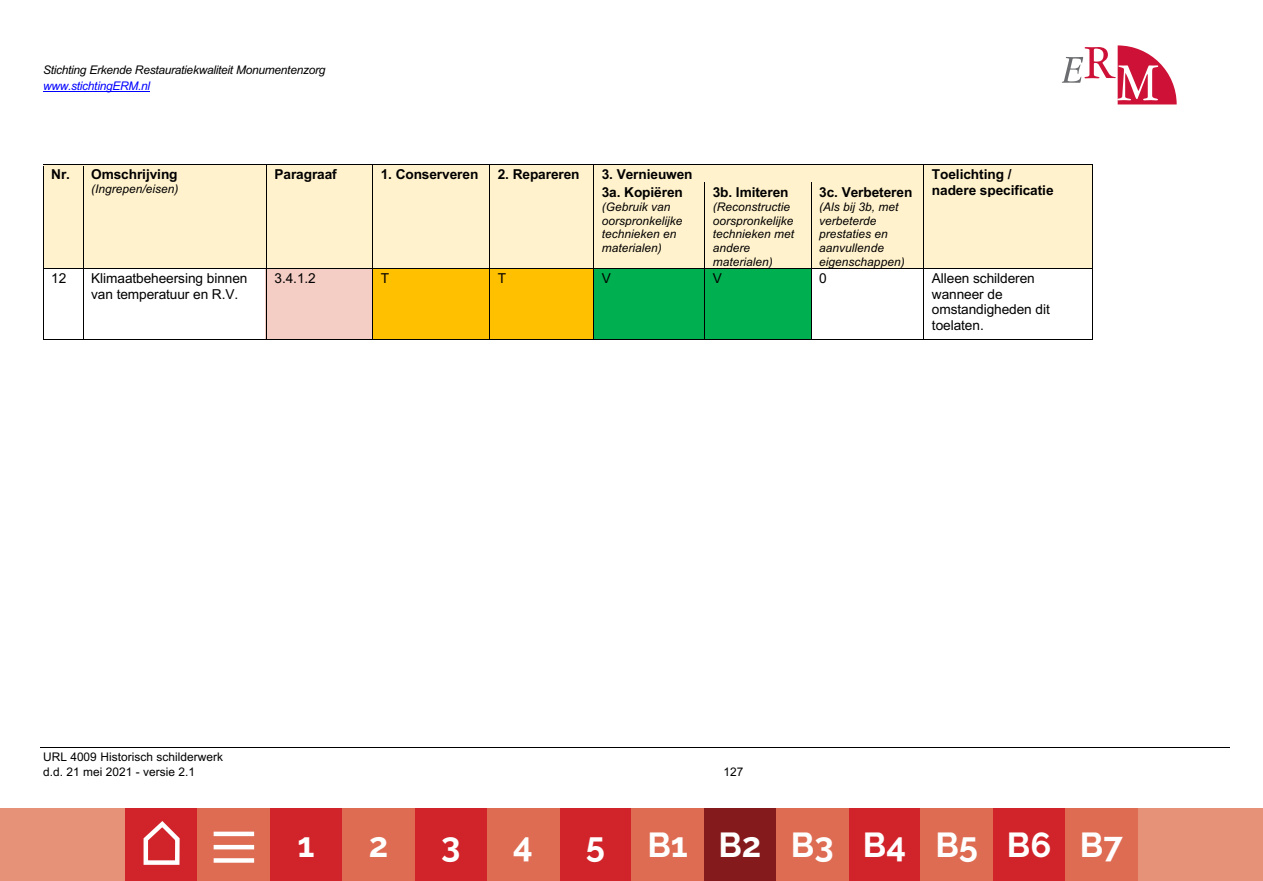
<style>
.page{position:relative;width:1263px;height:881px;background:#fff}
.page>*{position:absolute;margin:0;border:0;box-sizing:border-box;transform-origin:0 0}
.t1{font:700 34.5px "Raleway";color:#fff}
.t2{font:700 13.65px "Arial";letter-spacing:-.005em;color:#000}
.t3{font:13.65px/15.5px "Arial";letter-spacing:-.005em;color:#000}
.t4{font:italic 11.85px/13.8px "Arial";letter-spacing:.005em;color:#000}
.t5{font:italic 11.85px/16.5px "Arial";letter-spacing:-.02em;color:#000}
.t6{font:11.85px/15.5px "Arial";letter-spacing:.005em;color:#000}
.s1{color:#00f}
</style>
<div class="page">
<div style="left:265px;top:268px;width:107px;height:70px;background:#f4cdc4"></div>
<hr style="left:43px;top:91px;width:107px;height:1px;background:#00f">
<hr style="left:41px;top:747px;width:1189px;height:1px;background:#000">
<div style="left:44px;top:165px;width:39px;height:103px;background:#fff2cc"></div>
<div style="left:84px;top:165px;width:182px;height:103px;background:#fff2cc"></div>
<div style="left:267px;top:165px;width:105px;height:103px;background:#fff2cc"></div>
<div style="left:373px;top:165px;width:116px;height:103px;background:#fff2cc"></div>
<div style="left:490px;top:165px;width:103px;height:103px;background:#fff2cc"></div>
<div style="left:594px;top:165px;width:329px;height:17px;background:#fff2cc"></div>
<div style="left:924px;top:165px;width:168px;height:103px;background:#fff2cc"></div>
<hr style="left:44px;top:164px;width:39px;height:1px;background:#000">
<hr style="left:84px;top:164px;width:182px;height:1px;background:#000">
<hr style="left:267px;top:164px;width:105px;height:1px;background:#000">
<hr style="left:373px;top:164px;width:116px;height:1px;background:#000">
<hr style="left:490px;top:164px;width:103px;height:1px;background:#000">
<hr style="left:594px;top:164px;width:329px;height:1px;background:#000">
<hr style="left:924px;top:164px;width:168px;height:1px;background:#000">
<div style="left:594px;top:183px;width:110px;height:85px;background:#fff2cc"></div>
<div style="left:705px;top:183px;width:106px;height:85px;background:#fff2cc"></div>
<div style="left:812px;top:183px;width:111px;height:85px;background:#fff2cc"></div>
<svg style="left:43px;top:164px;width:1px;height:20px"></svg>
<svg style="left:83px;top:164px;width:1px;height:20px"></svg>
<svg style="left:266px;top:164px;width:1px;height:20px"></svg>
<svg style="left:372px;top:164px;width:1px;height:20px"></svg>
<svg style="left:489px;top:164px;width:1px;height:20px"></svg>
<svg style="left:593px;top:164px;width:1px;height:20px"></svg>
<hr style="left:594px;top:182px;width:110px;height:1px;background:#000">
<hr style="left:705px;top:182px;width:106px;height:1px;background:#000">
<hr style="left:812px;top:182px;width:111px;height:1px;background:#000">
<svg style="left:923px;top:164px;width:1px;height:20px"></svg>
<svg style="left:1092px;top:164px;width:1px;height:20px"></svg>
<hr style="left:43px;top:184px;width:1px;height:84px;background:#000">
<hr style="left:83px;top:184px;width:1px;height:84px;background:#000">
<hr style="left:266px;top:184px;width:1px;height:84px;background:#000">
<hr style="left:372px;top:184px;width:1px;height:84px;background:#000">
<hr style="left:489px;top:184px;width:1px;height:84px;background:#000">
<hr style="left:593px;top:184px;width:1px;height:84px;background:#000">
<hr style="left:704px;top:184px;width:1px;height:84px;background:#000">
<hr style="left:811px;top:184px;width:1px;height:84px;background:#000">
<hr style="left:923px;top:184px;width:1px;height:84px;background:#000">
<hr style="left:1092px;top:184px;width:1px;height:84px;background:#000">
<div style="left:373px;top:269px;width:116px;height:69px;background:#ffc000"></div>
<div style="left:490px;top:269px;width:103px;height:69px;background:#ffc000"></div>
<div style="left:594px;top:269px;width:110px;height:69px;background:#00b050"></div>
<div style="left:705px;top:269px;width:106px;height:69px;background:#00b050"></div>
<hr style="left:44px;top:268px;width:39px;height:1px;background:#000">
<hr style="left:84px;top:268px;width:182px;height:1px;background:#000">
<hr style="left:267px;top:268px;width:105px;height:1px;background:#000">
<hr style="left:373px;top:268px;width:116px;height:1px;background:#000">
<hr style="left:490px;top:268px;width:103px;height:1px;background:#000">
<hr style="left:594px;top:268px;width:110px;height:1px;background:#000">
<hr style="left:705px;top:268px;width:106px;height:1px;background:#000">
<hr style="left:812px;top:268px;width:111px;height:1px;background:#000">
<hr style="left:924px;top:268px;width:168px;height:1px;background:#000">
<hr style="left:43px;top:270px;width:1px;height:68px;background:#000">
<hr style="left:44px;top:338px;width:39px;height:1px;background:#000">
<hr style="left:83px;top:270px;width:1px;height:68px;background:#000">
<hr style="left:84px;top:338px;width:182px;height:1px;background:#000">
<hr style="left:266px;top:270px;width:1px;height:68px;background:#000">
<hr style="left:267px;top:338px;width:105px;height:1px;background:#000">
<hr style="left:372px;top:270px;width:1px;height:68px;background:#000">
<hr style="left:373px;top:338px;width:116px;height:1px;background:#000">
<hr style="left:489px;top:270px;width:1px;height:68px;background:#000">
<hr style="left:490px;top:338px;width:103px;height:1px;background:#000">
<hr style="left:593px;top:270px;width:1px;height:68px;background:#000">
<hr style="left:594px;top:338px;width:110px;height:1px;background:#000">
<hr style="left:704px;top:270px;width:1px;height:68px;background:#000">
<hr style="left:705px;top:338px;width:106px;height:1px;background:#000">
<hr style="left:811px;top:270px;width:1px;height:68px;background:#000">
<hr style="left:812px;top:338px;width:111px;height:1px;background:#000">
<hr style="left:923px;top:270px;width:1px;height:68px;background:#000">
<hr style="left:924px;top:338px;width:168px;height:1px;background:#000">
<hr style="left:1092px;top:270px;width:1px;height:68px;background:#000">
<div style="left:0;top:808px;width:1263px;height:72px;background:#e59279"></div>
<div style="left:270px;top:808px;width:72px;height:72px;background:#d1232a"></div>
<div style="left:415px;top:808px;width:72px;height:72px;background:#d1232a"></div>
<div style="left:559px;top:808px;width:72px;height:72px;background:#d1232a"></div>
<div style="left:704px;top:808px;width:72px;height:72px;background:#851a1d"></div>
<div style="left:993px;top:808px;width:72px;height:72px;background:#d1232a"></div>
<div style="left:848px;top:808px;width:73px;height:72px;background:#d1232a"></div>
<div style="left:342px;top:808px;width:73px;height:72px;background:#dd6c53"></div>
<div style="left:487px;top:808px;width:72px;height:72px;background:#dd6c53"></div>
<div style="left:631px;top:808px;width:73px;height:72px;background:#dd6c53"></div>
<div style="left:921px;top:808px;width:72px;height:72px;background:#dd6c53"></div>
<div style="left:776px;top:808px;width:72px;height:72px;background:#dd6c53"></div>
<div style="left:1065px;top:808px;width:72px;height:72px;background:#dd6c53"></div>
<div style="left:125px;top:808px;width:73px;height:72px;background:#d1232a"></div>
<div style="left:198px;top:808px;width:72px;height:72px;background:#dd6c53"></div>
<div style="left:214px;top:844px;width:40px;height:5px;background:#fff"></div>
<svg style="left:214px;top:831px;width:40px;height:4px"></svg>
<svg style="left:214px;top:858px;width:40px;height:4px"></svg>
<svg style="left:143px;top:821px;width:37px;height:44px"></svg>
<svg style="left:1062px;top:45px;width:115px;height:59px"></svg>
<div style="left:1059px;top:91px;width:55px;height:14px;background:#fff"></div>
<p class="t5" style="left:43px;top:62px;width:284px">Stichting Erkende Restauratiekwaliteit Monumentenzorg <span class="s1">www.stichtingERM.nl</span></p>
<p class="t2" style="left:51px;top:165px;width:128px">Nr. Omschrijving</p>
<p class="t4" style="left:91px;top:182px;width:89px">(Ingrepen/eisen)</p>
<p class="t2" style="left:274px;top:165px;width:64px">Paragraaf</p>
<p class="t2" style="left:381px;top:165px;width:99px">1. Conserveren</p>
<p class="t2" style="left:498px;top:165px;width:83px">2. Repareren</p>
<p class="t2" style="left:602px;top:165px;width:92px">3. Vernieuwen</p>
<p class="t2" style="left:932px;top:165px;width:81px">Toelichting /</p>
<p class="t2" style="left:602px;top:182px;width:83px">3a. Kopiëren</p>
<p class="t2" style="left:932px;top:180px;width:123px">nadere specificatie</p>
<p class="t4" style="left:602px;top:200px;width:82px">(Gebruik van oorspronkelijke technieken en materialen)</p>
<p class="t2" style="left:713px;top:182px;width:77px">3b. Imiteren</p>
<p class="t4" style="left:713px;top:200px;width:83px">(Reconstructie oorspronkelijke technieken met andere materialen)</p>
<p class="t2" style="left:819px;top:182px;width:95px">3c. Verbeteren</p>
<p class="t4" style="left:819px;top:200px;width:87px">(Als bij 3b, met verbeterde prestaties en aanvullende eigenschappen)</p>
<p class="t3" style="left:51px;top:270px;width:17px">12</p>
<p class="t3" style="left:91px;top:270px;width:158px">Klimaatbeheersing binnen van temperatuur en R.V.</p>
<p class="t3" style="left:274px;top:270px;width:43px">3.4.1.2</p>
<p class="t3" style="left:381px;top:270px;width:10px">T</p>
<p class="t3" style="left:498px;top:270px;width:10px">T</p>
<p class="t3" style="left:602px;top:270px;width:11px">V</p>
<p class="t3" style="left:713px;top:270px;width:11px">V</p>
<p class="t3" style="left:819px;top:270px;width:9px">0</p>
<p class="t3" style="left:932px;top:270px;width:119px">Alleen schilderen wanneer de omstandigheden dit toelaten.</p>
<p class="t6" style="left:43px;top:748px;width:181px">URL 4009 Historisch schilderwerk d.d. 21 mei 2021 - versie 2.1</p>
<p class="t6" style="left:723px;top:764px;width:21px">127</p>
<h1 class="t1" style="left:298px;top:824px;width:19px">1</h1>
<h1 class="t1" style="left:369px;top:824px;width:21px">2</h1>
<h1 class="t1" style="left:441px;top:824px;width:21px">3</h1>
<h1 class="t1" style="left:513px;top:824px;width:21px">4</h1>
<h1 class="t1" style="left:586px;top:824px;width:538px">5 B1 B2 B3 B4 B5 B6 B7</h1>
</div>
